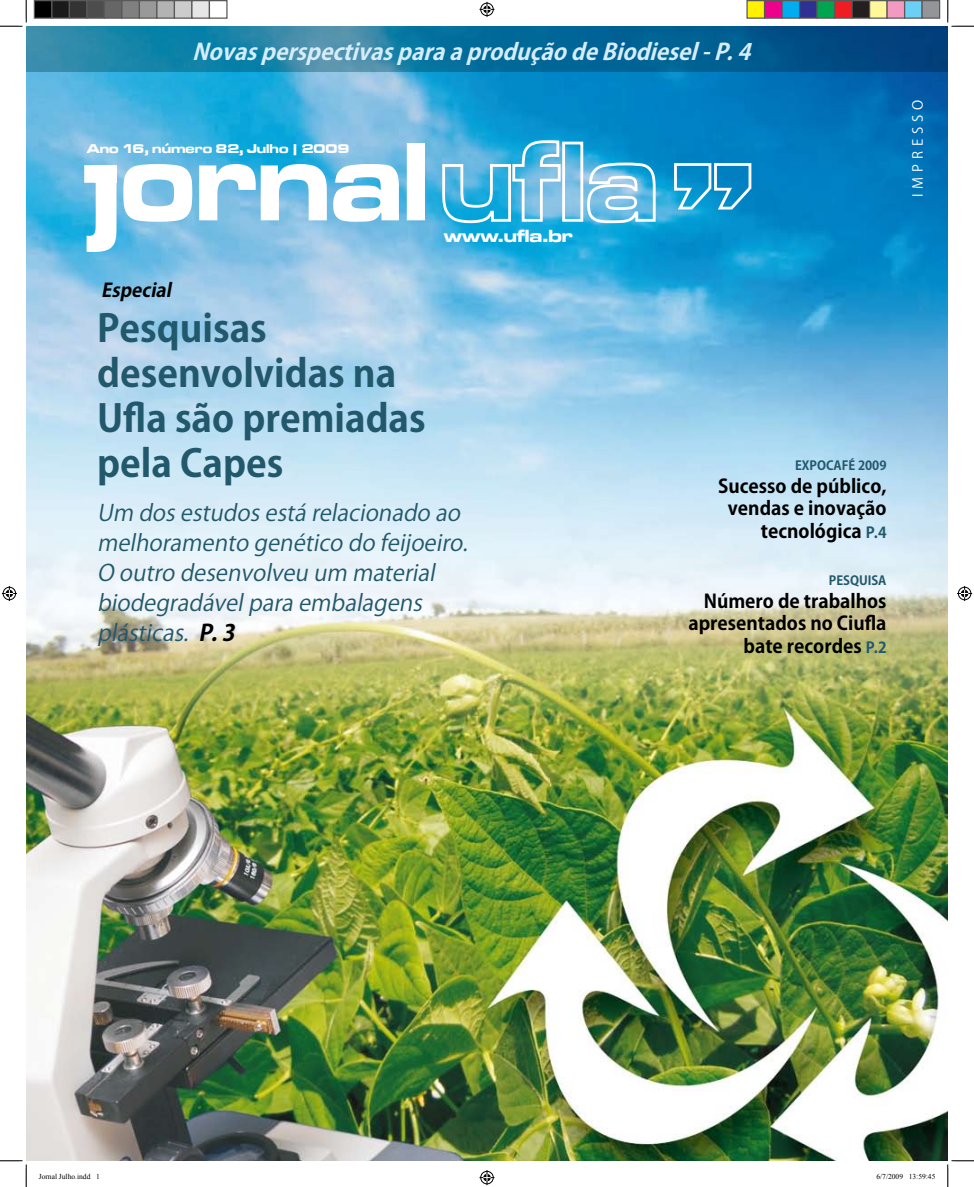
<style>
.page{position:relative;width:974px;height:1187px;background:#fff}
.page>*{position:absolute;margin:0;border:0;box-sizing:border-box;transform-origin:0 0}
.t1{font:700 37.5px/45px "Koz Go Pro";color:#22586b}
.t2{font:italic 22.5px/30px "Koz Go Pro";color:#22586b}
.t3{font:italic 700 22.5px "Koz Go Pro";color:#d5edfa}
.t4{font:700 18.75px/22.5px "Koz Go Pro";color:#000;text-align:right}
.t5{font:italic 700 18.75px "Koz Go Pro";color:#000}
.t6{font:18.25px "Microgramma DEE Bold Exte";color:#fff}
.t7{font:13.75px "Koz Go Pro";letter-spacing:.35em;color:#fff}
.t8{font:13.12px "Microgramma DEE Bold Exte";color:#fff}
.t9{font:700 12.5px "Koz Go Pro";color:#22586b}
.t10{font:7.5px "Times New Roman";color:#000}
.s1{font-weight:700;color:#000}
.s2{font-size:15px;color:#22586b}
</style>
<div class="page">
<img style="left:26px;top:71px;width:922px;height:1089px">
<svg style="left:84px;top:143px;width:341px;height:109px"></svg>
<svg style="left:441px;top:140px;width:311px;height:85px;background:#51b3dd"></svg>
<svg style="left:26px;top:26px;width:922px;height:45px;background:#116e9a"></svg>
<svg style="left:0;top:0;width:27px;height:27px"></svg>
<svg style="left:0;top:1159px;width:27px;height:27px"></svg>
<svg style="left:947px;top:0;width:27px;height:27px"></svg>
<svg style="left:947px;top:1159px;width:27px;height:27px"></svg>
<svg style="left:479px;top:2px;width:15px;height:15px"></svg>
<svg style="left:479px;top:1170px;width:15px;height:14px"></svg>
<svg style="left:2px;top:586px;width:15px;height:15px"></svg>
<svg style="left:957px;top:586px;width:15px;height:15px"></svg>
<div style="left:34px;top:1px;width:18px;height:17px;background:#000"></div>
<div style="left:34px;top:0;width:18px;height:19px;border:1px solid #595959"></div>
<div style="left:52px;top:1px;width:17px;height:17px;background:#1a1a1a"></div>
<div style="left:51px;top:0;width:19px;height:19px;border:1px solid #595959"></div>
<div style="left:69px;top:1px;width:18px;height:17px;background:#333"></div>
<div style="left:69px;top:0;width:19px;height:19px;border:1px solid #595959"></div>
<div style="left:87px;top:1px;width:17px;height:17px;background:#4d4d4d"></div>
<div style="left:86px;top:0;width:19px;height:19px;border:1px solid #595959"></div>
<div style="left:104px;top:1px;width:18px;height:17px;background:#666"></div>
<div style="left:104px;top:0;width:18px;height:19px;border:1px solid #595959"></div>
<div style="left:122px;top:1px;width:17px;height:17px;background:#808080"></div>
<div style="left:121px;top:0;width:19px;height:19px;border:1px solid #595959"></div>
<div style="left:139px;top:1px;width:18px;height:17px;background:#999"></div>
<div style="left:139px;top:0;width:19px;height:19px;border:1px solid #595959"></div>
<div style="left:157px;top:1px;width:17px;height:17px;background:#b3b3b3"></div>
<div style="left:156px;top:0;width:19px;height:19px;border:1px solid #595959"></div>
<div style="left:174px;top:1px;width:18px;height:17px;background:#ccc"></div>
<div style="left:174px;top:0;width:18px;height:19px;border:1px solid #595959"></div>
<div style="left:192px;top:1px;width:17px;height:17px;background:#e6e6e6"></div>
<div style="left:191px;top:0;width:19px;height:19px;border:1px solid #595959"></div>
<div style="left:209px;top:0;width:19px;height:19px;border:1px solid #595959"></div>
<div style="left:747px;top:1px;width:17px;height:17px;background:#fff101"></div>
<div style="left:746px;top:0;width:19px;height:19px;border:1px solid #595959"></div>
<div style="left:764px;top:1px;width:18px;height:17px;background:#ed028c"></div>
<div style="left:764px;top:0;width:19px;height:19px;border:1px solid #595959"></div>
<div style="left:782px;top:1px;width:17px;height:17px;background:#00aeef"></div>
<div style="left:781px;top:0;width:19px;height:19px;border:1px solid #595959"></div>
<div style="left:799px;top:1px;width:18px;height:17px;background:#2e3092"></div>
<div style="left:799px;top:0;width:19px;height:19px;border:1px solid #595959"></div>
<div style="left:817px;top:1px;width:17px;height:17px;background:#00a54f"></div>
<div style="left:816px;top:0;width:19px;height:19px;border:1px solid #595959"></div>
<div style="left:834px;top:1px;width:18px;height:17px;background:#ee1d23"></div>
<div style="left:834px;top:0;width:19px;height:19px;border:1px solid #595959"></div>
<div style="left:852px;top:1px;width:17px;height:17px;background:#231f20"></div>
<div style="left:851px;top:0;width:19px;height:19px;border:1px solid #595959"></div>
<div style="left:869px;top:1px;width:18px;height:17px;background:#fff79a"></div>
<div style="left:869px;top:0;width:19px;height:19px;border:1px solid #595959"></div>
<div style="left:887px;top:1px;width:17px;height:17px;background:#f499c2"></div>
<div style="left:886px;top:0;width:19px;height:19px;border:1px solid #595959"></div>
<div style="left:904px;top:1px;width:18px;height:17px;background:#6bcff6"></div>
<div style="left:904px;top:0;width:19px;height:19px;border:1px solid #595959"></div>
<div style="left:922px;top:1px;width:17px;height:17px;background:#939598"></div>
<div style="left:921px;top:0;width:19px;height:19px;border:1px solid #595959"></div>
<p class="t3" style="left:192px;top:38px;width:568px">NovasperspectivasparaaproduçãodeBiodiesel-P.4</p>
<p class="t8" style="left:87px;top:139px;width:264px">Ano 16, número 82, Julho | 2009</p>
<p class="t5" style="left:101px;top:278px;width:76px">Especial</p>
<h1 class="t1" style="left:97px;top:308px;width:330px">Pesquisas desenvolvidas na<br>Ufla são premiadas pela Capes</h1>
<p class="t6" style="left:444px;top:224px;width:130px">www.ufla.br</p>
<p class="t2" style="left:97px;top:498px;width:377px">Um dosestudosestá relacionado ao melhoramento genético do feijoeiro.<br>O outro desenvolveu um material biodegradávelpara embalagens plásticas. <span class="s1">P.3</span></p>
<p class="t9" style="left:795px;top:457px;width:93px">EXPOCAFÉ 2009</p>
<p class="t4" style="left:718px;top:475px;width:170px">Sucesso de público, vendas e inovação tecnológica <span class="s2">P.4</span></p>
<p class="t9" style="left:829px;top:572px;width:59px">PESQUISA</p>
<p class="t4" style="left:688px;top:590px;width:200px">Número de trabalhos apresentados no Ciufla bate recordes <span class="s2">P.2</span></p>
<p class="t7" style="left:909px;top:197px;width:98px;rotate:-90deg">IMPRESSO</p>
<p class="t10" style="left:39px;top:1171px;width:63px">Jornal Julho.indd 1</p>
<p class="t10" style="left:876px;top:1171px;width:60px">6/7/2009 13:59:45</p>
</div>
